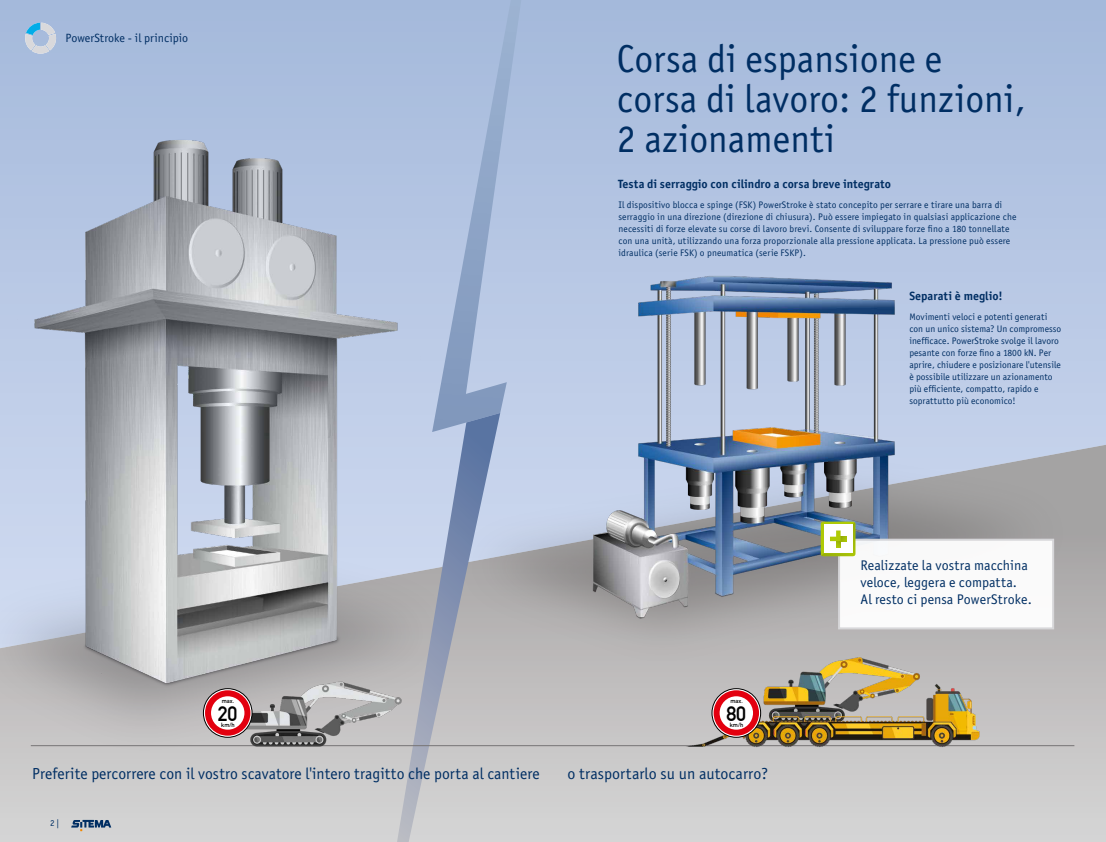
<style>
.page{position:relative;width:1106px;height:842px;background:#fff}
.page>*{position:absolute;margin:0;border:0;box-sizing:border-box;transform-origin:0 0}
.t1{font:39px/40px "Officina Sans Book ITC";color:#002e63}
.t2{font:700 20.5px "DIN Alternate";color:#000}
.t3{font:16px "Officina Sans Book ITC";color:#002e63}
.t4{font:14px/17px "Officina Sans Book ITC";color:#002e63}
.t5{font:12px "Officina Sans Bold ITC";color:#002e63}
.t6{font:12px "Officina Sans Book ITC";color:#002e63}
.t7{font:9.5px/12px "Officina Sans Book ITC";letter-spacing:.01em;color:#002e63}
.t8{font:9px "Officina Sans Book ITC";color:#002e63}
.t9{font:700 6px "DIN Alternate";color:#000}
</style>
<div class="page">
<div style="left:0;top:0;width:1106px;height:239px;background:#abbfde"></div>
<img style="left:0;top:130px;width:432px;height:712px">
<img style="left:397px;top:239px;width:709px;height:603px">
<svg style="left:24px;top:23px;width:32px;height:31px"></svg>
<svg style="left:71px;top:820px;width:56px;height:11px"></svg>
<svg style="left:432px;top:0;width:89px;height:432px;background:#a8bbda"></svg>
<svg style="left:397px;top:413px;width:103px;height:429px;background:#b2bbce"></svg>
<hr style="left:31px;top:745px;width:1043px;height:1px;background:#767475">
<img style="left:678px;top:584px;width:375px;height:258px">
<div style="left:711px;top:688px;width:50px;height:49px;border:1px solid #000;border-radius:50%"></div>
<svg style="left:713px;top:690px;width:46px;height:46px"></svg>
<img style="left:233px;top:609px;width:291px;height:162px">
<div style="left:203px;top:688px;width:49px;height:49px;border:1px solid #000;border-radius:50%"></div>
<svg style="left:205px;top:690px;width:45px;height:46px"></svg>
<div style="left:838px;top:539px;width:216px;height:90px;background:#fff;border:2px solid #d9d9dc"></div>
<svg style="left:820px;top:522px;width:35px;height:34px"></svg>
<svg style="left:821px;top:522px;width:34px;height:34px"></svg>
<p class="t6" style="left:65px;top:30px;width:124px">PowerStroke - il principio</p>
<p class="t9" style="left:222px;top:697px;width:14px">max.</p>
<p class="t9" style="left:221px;top:720px;width:15px">km/h</p>
<h2 class="t2" style="left:218px;top:698px;width:21px">20</h2>
<h1 class="t1" style="left:617px;top:37px;width:410px">Corsa di espansione e corsa di lavoro: 2 funzioni,<br>2 azionamenti</h1>
<p class="t5" style="left:618px;top:175px;width:274px">Testa di serraggio con cilindro a corsa breve integrato</p>
<p class="t7" style="left:618px;top:199px;width:399px">Il dispositivo blocca e spinge (FSK) PowerStroke è stato concepito per serrare e tirare una barra di serraggio in una direzione (direzione di chiusura). Può essere impiegato in qualsiasi applicazione che necessiti di forze elevate su corse di lavoro brevi. Consente di sviluppare forze fino a 180 tonnellate con una unità, utilizzando una forza proporzionale alla pressione applicata. La pressione può essere idraulica (serie FSK) o pneumatica (serie FSKP).</p>
<p class="t5" style="left:909px;top:288px;width:95px">Separati è meglio!</p>
<p class="t7" style="left:909px;top:310px;width:153px">Movimenti veloci e potenti generati con un unico sistema? Un compromesso inefficace. PowerStroke svolge il lavoro pesante con forze fino a 1800 kN. Per aprire, chiudere e posizionare l'utensile è possibile utilizzare un azionamento più efficiente, compatto, rapido e soprattutto più economico!</p>
<p class="t9" style="left:730px;top:697px;width:14px">max.</p>
<p class="t9" style="left:730px;top:720px;width:15px">km/h</p>
<h2 class="t2" style="left:726px;top:698px;width:21px">80</h2>
<h3 class="t4" style="left:860px;top:556px;width:173px">Realizzate la vostra macchina veloce, leggera e compatta.<br>Al resto ci pensa PowerStroke.</h3>
<h3 class="t3" style="left:32px;top:763px;width:509px">Preferite percorrere con il vostro scavatore l'intero tragitto che porta al cantiere</h3>
<h3 class="t3" style="left:567px;top:763px;width:202px">o trasportarlo su un autocarro?</h3>
<p class="t8" style="left:50px;top:817px;width:11px">2 |</p>
</div>
